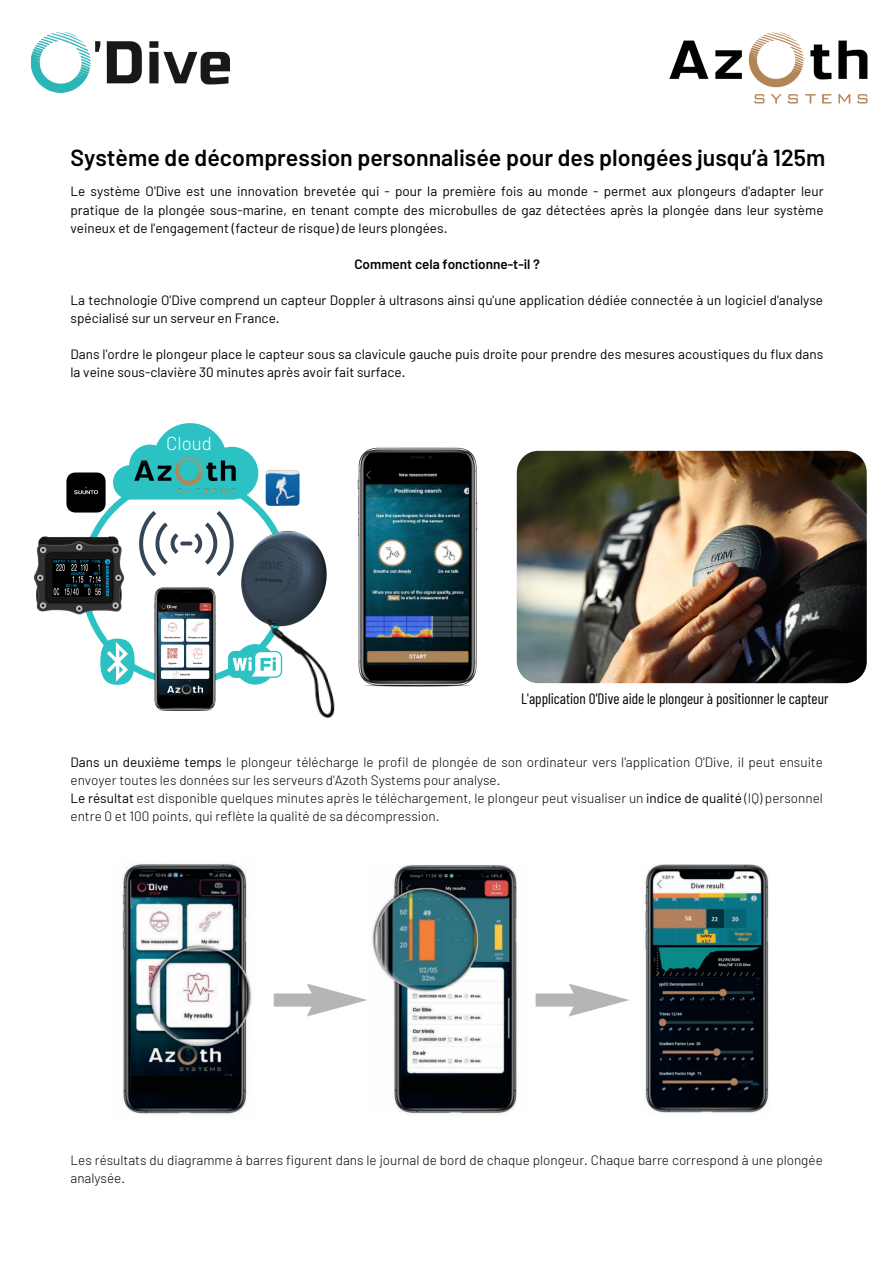
<style>
.page{position:relative;width:894px;height:1264px;background:#fff}
.page>*{position:absolute;margin:0;border:0;box-sizing:border-box;transform-origin:0 0}
.t1{font:600 23.1px "Barlow";color:#000}
.t2{font:300 18.6px "Barlow";color:#fff}
.t3{font:15px "Barlow Condensed";color:#000}
.t4{font:13.5px/18px "Barlow";color:#000}
.t5{font:300 13.5px/18px "Barlow";color:#000}
.t6{font:600 13.5px "Barlow";color:#000}
.s1{font-weight:400}
</style>
<div class="page">
<img style="left:31px;top:33px;width:198px;height:60px">
<img style="left:669px;top:33px;width:197px;height:71px">
<img style="left:554px;top:450px;width:313px;height:234px">
<img style="left:357px;top:447px;width:197px;height:240px">
<img style="left:122px;top:863px;width:647px;height:251px">
<img style="left:290px;top:469px;width:10px;height:37px">
<img style="left:114px;top:684px;width:141px;height:27px">
<img style="left:290px;top:531px;width:37px;height:85px">
<img style="left:33px;top:536px;width:48px;height:79px">
<svg style="left:81px;top:423px;width:209px;height:261px"></svg>
<img style="left:66px;top:463px;width:74px;height:58px">
<img style="left:258px;top:616px;width:77px;height:102px">
<h1 class="t1" style="left:70px;top:143px;width:756px">Système de décompression personnalisée pour des plongées jusqu’à 125m</h1>
<p class="t4" style="left:70px;top:182px;width:754px;text-align:justify">Le système O'Dive est une innovation brevetée qui - pour la première fois au monde - permet aux plongeurs d'adapter leur pratique de la plongée sous-marine, en tenant compte des microbulles de gaz détectées après la plongée dans leur système veineux et de l'engagement (facteur de risque) de leurs plongées.</p>
<p class="t6" style="left:354px;top:255px;width:187px">Comment cela fonctionne-t-il ?</p>
<p class="t4" style="left:70px;top:290px;width:753px">La technologie O'Dive comprend un capteur Doppler à ultrasons ainsi qu'une application dédiée connectée à un logiciel d'analyse spécialisé sur un serveur en France.</p>
<p class="t4" style="left:70px;top:344px;width:754px">Dans l'ordre le plongeur place le capteur sous sa clavicule gauche puis droite pour prendre des mesures acoustiques du flux dans la veine sous-clavière 30 minutes après avoir fait surface.</p>
<h2 class="t2" style="left:166px;top:432px;width:47px">Cloud</h2>
<p class="t3" style="left:521px;top:689px;width:308px">L'application O'Dive aide le plongeur à positionner le capteur</p>
<p class="t5" style="left:70px;top:752px;width:753px"><span class="s1">Dans un deuxième temps</span> le plongeur télécharge le profil de plongée de son ordinateur vers l'application O'Dive, il peut ensuite envoyer toutes les données sur les serveurs d'Azoth Systems pour analyse.<br><span class="s1">Le résultat</span> est disponible quelques minutes après le téléchargement, le plongeur peut visualiser un <span class="s1">indice de qualité</span> (IQ) personnel entre 0 et 100 points, qui reflète la qualité de sa décompression.</p>
<p class="t5" style="left:70px;top:1150px;width:753px">Les résultats du diagramme à barres figurent dans le journal de bord de chaque plongeur. Chaque barre correspond à une plongée analysée.</p>
</div>
